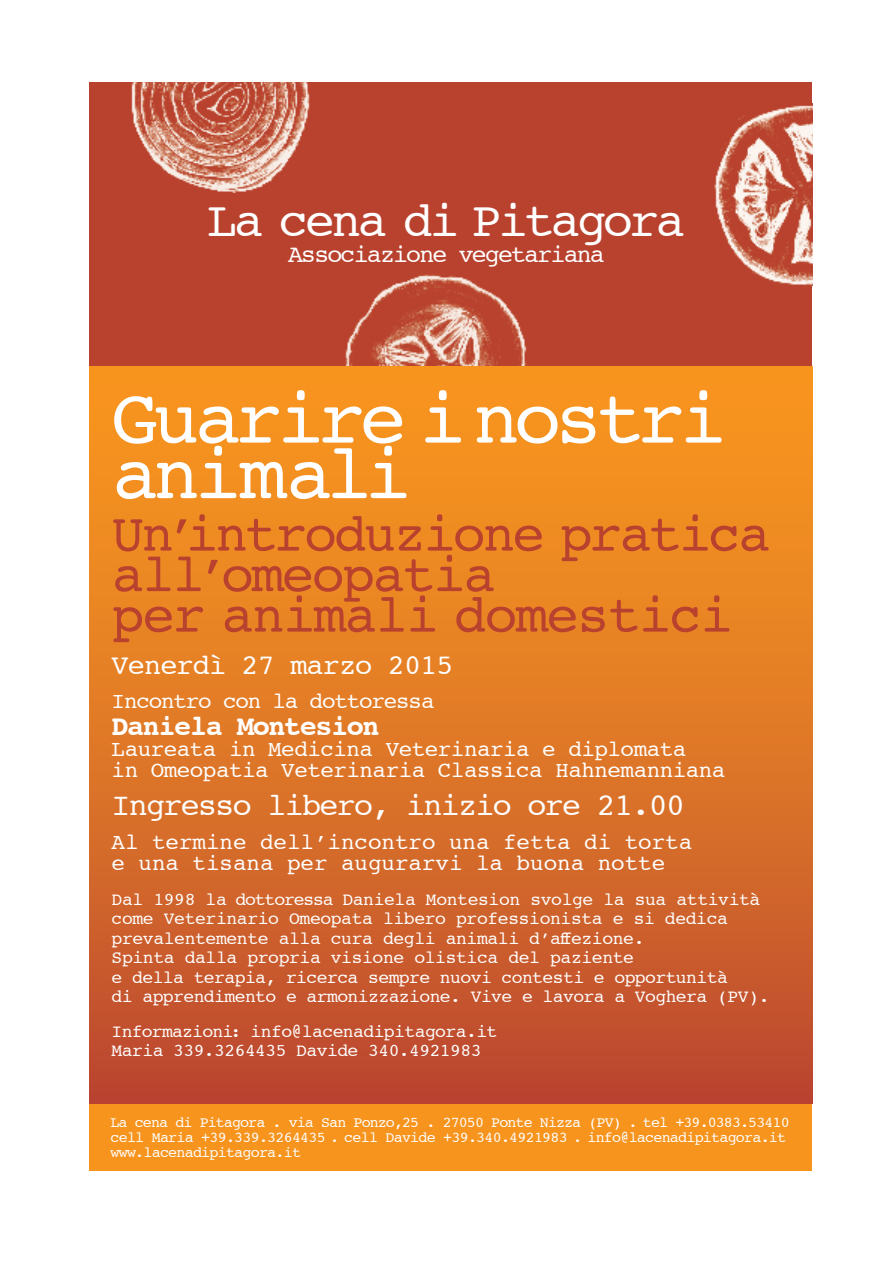
<style>
.page{position:relative;width:893px;height:1263px;background:#fff}
.page>*{position:absolute;margin:0;border:0;box-sizing:border-box;transform-origin:0 0}
.t1{font:78px/55.5px "Courier";letter-spacing:-.07em;color:#fff}
.t2{font:54px/40.5px "Courier";letter-spacing:-.04em;color:#b9422f}
.t3{font:49.5px "Courier";letter-spacing:-.07em;color:#fff}
.t4{font:31.5px "Courier";letter-spacing:-.05em;color:#fff}
.t5{font:28.5px "Courier";letter-spacing:-.03em;color:#fff}
.t6{font:700 28.5px "Courier";letter-spacing:-.05em;color:#fff}
.t7{font:24.75px "Courier";letter-spacing:-.07em;color:#fff}
.t8{font:22.5px/21px "Courier";letter-spacing:-.02em;color:#fff}
.t9{font:22.5px/21px "Courier";color:#fff}
.t10{font:22.5px "Courier";letter-spacing:-.05em;color:#fff}
.t11{font:18px/19.5px "Courier";letter-spacing:-.02em;color:#fff}
.t12{font:15px/15px "Courier";letter-spacing:-.05em;color:#fff}
</style>
<div class="page">
<div style="left:89px;top:83px;width:723px;height:284px;background:#b9422f"></div>
<img style="left:131px;top:83px;width:179px;height:110px">
<img style="left:714px;top:105px;width:98px;height:180px">
<img style="left:340px;top:274px;width:188px;height:93px">
<div style="left:89px;top:1103px;width:723px;height:67px;background:#f7941e"></div>
<div style="left:89px;top:367px;width:723px;height:736px;background:linear-gradient(to bottom,#fe9e1d,#bd4c30)"></div>
<h3 class="t3" style="left:208px;top:182px;width:479px">La cena di Pitagora</h3>
<h3 class="t7" style="left:288px;top:235px;width:318px">Associazione vegetariana</h3>
<h1 class="t1" style="left:112px;top:388px;width:616px">Guarire i nostri animali</h1>
<h2 class="t2" style="left:112px;top:512px;width:660px">Un’introduzione pratica all’omeopatia<br>per animali domestici</h2>
<h3 class="t5" style="left:112px;top:643px;width:344px">Venerdì 27 marzo 2015</h3>
<p class="t10" style="left:112px;top:684px;width:324px">Incontro con la dottoressa</p>
<h3 class="t6" style="left:112px;top:703px;width:269px">Daniela Montesion</h3>
<p class="t8" style="left:112px;top:738px;width:615px">Laureata in Medicina Veterinaria e diplomata<br>in Omeopatia Veterinaria Classica Hahnemanniana</p>
<h3 class="t4" style="left:112px;top:780px;width:575px">Ingresso libero, inizio ore 21.00</h3>
<p class="t9" style="left:112px;top:831px;width:582px">Al termine dell’incontro una fetta di torta e una tisana per augurarvi la buona notte</p>
<p class="t11" style="left:112px;top:889px;width:659px">Dal 1998 la dottoressa Daniela Montesion svolge la sua attività come Veterinario Omeopata libero professionista e si dedica prevalentemente alla cura degli animali d’affezione.<br>Spinta dalla propria visione olistica del paziente<br>e della terapia, ricerca sempre nuovi contesti e opportunità<br>di apprendimento e armonizzazione. Vive e lavora a Voghera (PV).</p>
<p class="t11" style="left:112px;top:1021px;width:387px">Informazioni: info@lacenadipitagora.it<br>Maria 339.3264435 Davide 340.4921983</p>
<p class="t12" style="left:111px;top:1114px;width:681px">La cena di Pitagora . via San Ponzo,25 . 27050 Ponte Nizza (PV) . tel +39.0383.53410 cell Maria +39.339.3264435 . cell Davide +39.340.4921983 . info@lacenadipitagora.it www.lacenadipitagora.it</p>
</div>
